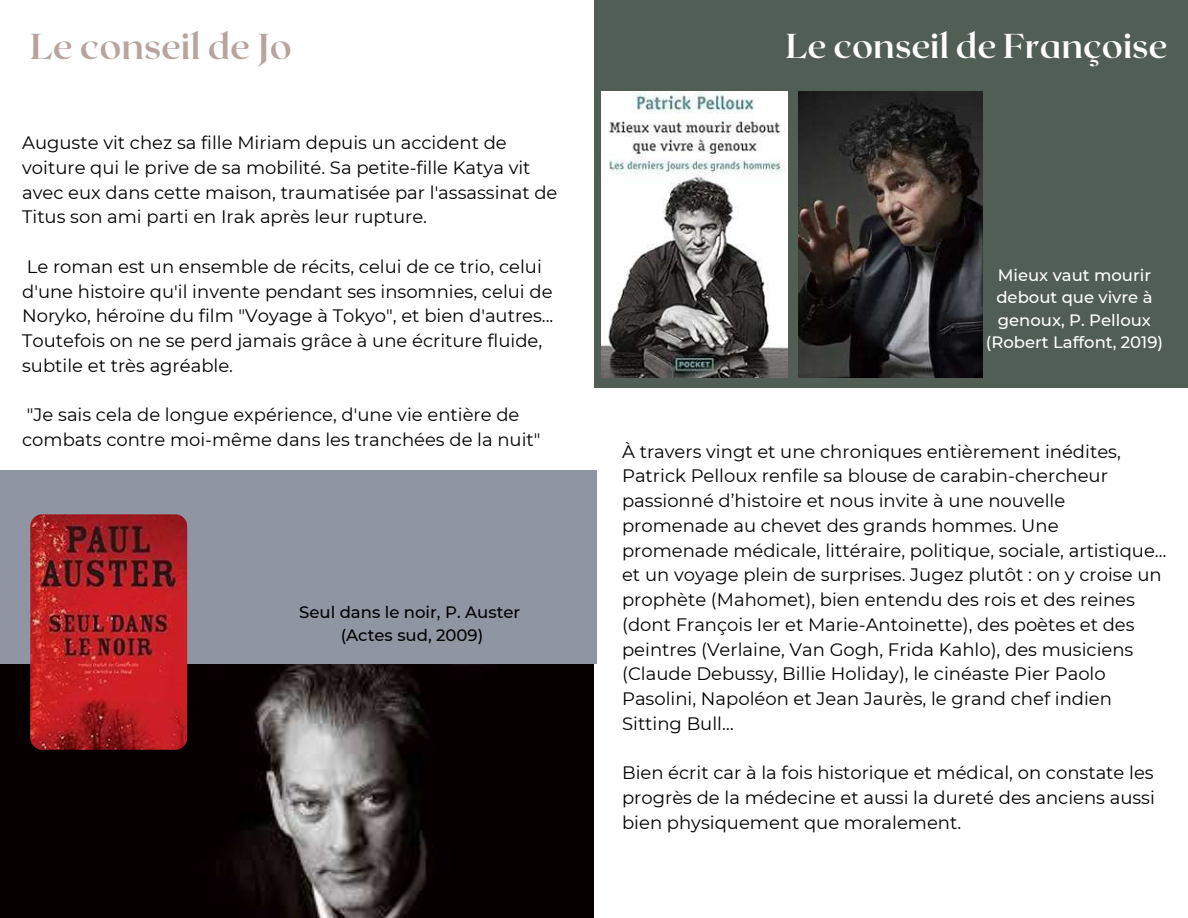
<style>
.page{position:relative;width:1188px;height:918px;background:#fff}
.page>*{position:absolute;margin:0;border:0;box-sizing:border-box;transform-origin:0 0}
.t1{font:700 36px "Roxborough CF";color:#b9a39d}
.t2{font:700 34.5px "Roxborough CF";color:#fff}
.t3{font:18px/24.8px "Montserrat";color:#000}
.t4{font:500 16.5px/22.5px "Montserrat";color:#fff;text-align:center}
.t5{font:500 16.5px/22.5px "Montserrat";color:#000;text-align:center}
</style>
<div class="page">
<div style="left:594px;top:0;width:594px;height:388px;background:#505e56"></div>
<img style="left:602px;top:92px;width:185px;height:286px">
<img style="left:798px;top:92px;width:185px;height:286px">
<img style="left:0;top:664px;width:594px;height:254px">
<div style="left:0;top:471px;width:597px;height:193px;background:#9095a4"></div>
<img style="left:30px;top:514px;width:157px;height:236px;border-radius:12px">
<h1 class="t1" style="left:30px;top:23px;width:263px">Le conseil de Jo</h1>
<h2 class="t2" style="left:786px;top:24px;width:383px">Le conseil de Françoise</h2>
<p class="t3" style="left:22px;top:130px;width:537px">Auguste vit chez sa fille Miriam depuis un accident de voiture qui le prive de sa mobilité. Sa petite-fille Katya vit avec eux dans cette maison, traumatisée par l'assassinat de Titus son ami parti en Irak après leur rupture.</p>
<p class="t3" style="left:22px;top:254px;width:533px">Le roman est un ensemble de récits, celui de ce trio, celui d'une histoire qu'il invente pendant ses insomnies, celui de Noryko, héroïne du film "Voyage à Tokyo", et bien d'autres...<br>Toutefois on ne se perd jamais grâce à une écriture fluide, subtile et très agréable.</p>
<p class="t3" style="left:22px;top:403px;width:520px">"Je sais cela de longue expérience, d'une vie entière de combats contre moi-même dans les tranchées de la nuit"</p>
<p class="t5" style="left:299px;top:601px;width:223px">Seul dans le noir, P. Auster (Actes sud, 2009)</p>
<p class="t4" style="left:986px;top:263px;width:179px">Mieux vaut mourir debout que vivre à genoux, P. Pelloux (Robert Laffont, 2019)</p>
<p class="t3" style="left:622px;top:439px;width:546px">À travers vingt et une chroniques entièrement inédites, Patrick Pelloux renfile sa blouse de carabin-chercheur passionné d’histoire et nous invite à une nouvelle promenade au chevet des grands hommes. Une promenade médicale, littéraire, politique, sociale, artistique… et un voyage plein de surprises. Jugez plutôt : on y croise un prophète (Mahomet), bien entendu des rois et des reines (dont François Ier et Marie-Antoinette), des poètes et des peintres (Verlaine, Van Gogh, Frida Kahlo), des musiciens (Claude Debussy, Billie Holiday), le cinéaste Pier Paolo Pasolini, Napoléon et Jean Jaurès, le grand chef indien Sitting Bull…</p>
<p class="t3" style="left:622px;top:761px;width:534px;text-align:justify">Bien écrit car à la fois historique et médical, on constate les progrès de la médecine et aussi la dureté des anciens aussi bien physiquement que moralement.</p>
</div>
